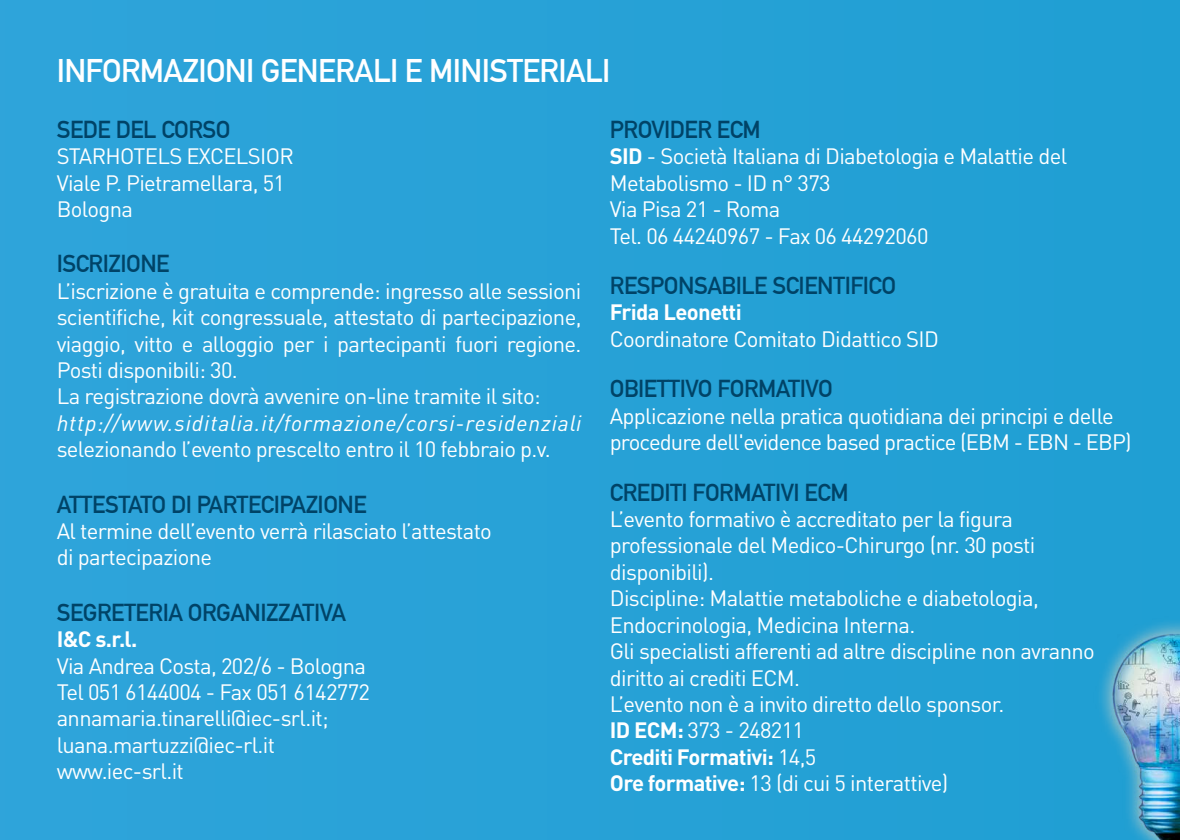
<style>
.page{position:relative;width:1180px;height:840px;background:#fff}
.page>*{position:absolute;margin:0;border:0;box-sizing:border-box;transform-origin:0 0}
.t1{font:700 32px "DIN Alternate";letter-spacing:-.02em;color:#fff}
.t2{font:700 24px "DIN Alternate";letter-spacing:-.02em;color:#004367}
.t3{font:22px/26.4px "DIN Pro";letter-spacing:-.03em;color:#fff}
.t4{font:italic 22px "DIN Pro";letter-spacing:.04em;color:#fff}
.t5{font:700 22px "DIN Pro";letter-spacing:-.03em;color:#fff}
.s1{font-weight:700}
</style>
<div class="page">
<div style="left:0;top:0;width:1179px;height:839px;background:#27a1d7"></div>
<img style="left:1103px;top:624px;width:76px;height:215px">
<h1 class="t1" style="left:57px;top:46px;width:555px">INFORMAZIONI GENERALI E MINISTERIALI</h1>
<p class="t2" style="left:57px;top:111px;width:175px">SEDE DEL CORSO</p>
<p class="t3" style="left:57px;top:141px;width:238px">STARHOTELS EXCELSIOR<br>Viale P. Pietramellara, 51<br>Bologna</p>
<p class="t2" style="left:57px;top:245px;width:114px">ISCRIZIONE</p>
<p class="t3" style="left:57px;top:275px;width:526px">L’iscrizione è gratuita e comprende: ingresso alle sessioni scientifiche, kit congressuale, attestato di partecipazione, viaggio, vitto e alloggio per i partecipanti fuori regione.<br>Posti disponibili: 30.<br>La registrazione dovrà avvenire on-line tramite il sito:</p>
<p class="t4" style="left:57px;top:405px;width:526px">http://www.siditalia.it/formazione/corsi-residenziali</p>
<p class="t3" style="left:57px;top:434px;width:495px">selezionando l’evento prescelto entro il 10 febbraio p.v.</p>
<p class="t2" style="left:57px;top:485px;width:311px">ATTESTATO DI PARTECIPAZIONE</p>
<p class="t3" style="left:57px;top:515px;width:436px">Al termine dell’evento verrà rilasciato l’attestato di partecipazione</p>
<p class="t2" style="left:57px;top:593px;width:291px">SEGRETERIA ORGANIZZATIVA</p>
<p class="t5" style="left:57px;top:620px;width:82px">I&amp;C s.r.l.</p>
<p class="t3" style="left:57px;top:650px;width:315px">Via Andrea Costa, 202/6 - Bologna<br>Tel 051 6144004 - Fax 051 6142772 annamaria.tinarelli@iec-srl.it; luana.martuzzi@iec-rl.it www.iec-srl.it</p>
<p class="t2" style="left:609px;top:111px;width:152px">PROVIDER ECM</p>
<p class="t3" style="left:609px;top:141px;width:459px"><span class="s1">SID</span> - Società Italiana di Diabetologia e Malattie del<br>Metabolismo - ID n° 373<br>Via Pisa 21 - Roma<br>Tel. 06 44240967 - Fax 06 44292060</p>
<p class="t2" style="left:609px;top:267px;width:288px">RESPONSABILE SCIENTIFICO</p>
<p class="t5" style="left:609px;top:294px;width:133px">Frida Leonetti</p>
<p class="t3" style="left:609px;top:323px;width:330px">Coordinatore Comitato Didattico SID</p>
<p class="t2" style="left:609px;top:370px;width:224px">OBIETTIVO FORMATIVO</p>
<p class="t3" style="left:609px;top:400px;width:523px">Applicazione nella pratica quotidiana dei principi e delle procedure dell'evidence based practice (EBM - EBN - EBP)</p>
<p class="t2" style="left:609px;top:473px;width:240px">CREDITI FORMATIVI ECM</p>
<p class="t3" style="left:609px;top:503px;width:486px">L’evento formativo è accreditato per la figura professionale del Medico-Chirurgo (nr. 30 posti disponibili).<br>Discipline: Malattie metaboliche e diabetologia, Endocrinologia, Medicina Interna.<br>Gli specialisti afferenti ad altre discipline non avranno diritto ai crediti ECM.<br>L’evento non è a invito diretto dello sponsor.<br><span class="s1">ID ECM:</span> 373 - 248211<br><span class="s1">Crediti Formativi:</span> 14,5<br><span class="s1">Ore formative:</span> 13 (di cui 5 interattive)</p>
</div>
